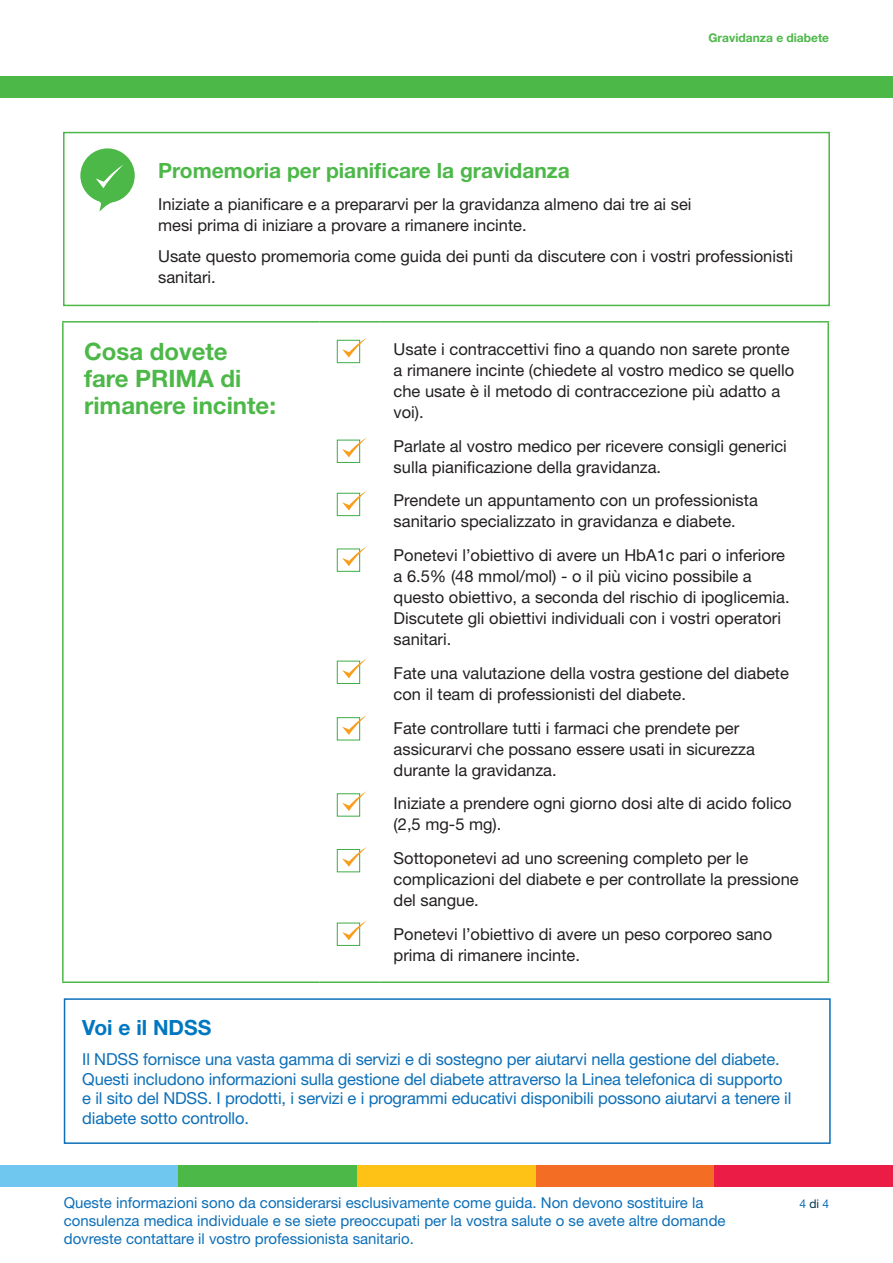
<style>
.page{position:relative;width:893px;height:1263px;background:#fff}
.page>*{position:absolute;margin:0;border:0;box-sizing:border-box;transform-origin:0 0}
.Heading_1{font:700 24px/27px "Helvetica Neue LT Std";color:#4cb848}
.Sub_heading_1{font:700 21px "Helvetica Neue LT Std";color:#4cb848}
.NDSS_boxed_heading{font:700 21px "Helvetica Neue LT Std";color:#0077c0}
.body{font:16.5px/21px "Helvetica Neue LT Std";color:#231f20}
.NDSS_boxed_text{font:16.5px/19.5px "Helvetica Neue LT Std";letter-spacing:-.01em;color:#0c6fb8}
.Disclaimer{font:15px/18px "Helvetica Neue LT Std";color:#0c6fb8}
.body-2{font:700 12px "Helvetica Neue LT Std";color:#4cb848}
.body-3{font:12px "Helvetica Neue LT Std";color:#0c6fb8}
.s1{color:#03314b}
</style>
<div class="page">
<div style="left:0;top:1165px;width:179px;height:22px;background:#6fc6ef"></div>
<div style="left:179px;top:1165px;width:178px;height:22px;background:#4cb848"></div>
<div style="left:357px;top:1165px;width:179px;height:22px;background:#fec216"></div>
<div style="left:536px;top:1165px;width:178px;height:22px;background:#f36e24"></div>
<div style="left:714px;top:1165px;width:179px;height:22px;background:#eb1d46"></div>
<div style="left:0;top:77px;width:893px;height:21px;background:#4cb848"></div>
<div style="left:63px;top:132px;width:767px;height:174px;border:2px solid #4cb848"></div>
<hr style="left:62px;top:321px;width:257px;height:2px;background:#4cb848">
<hr style="left:62px;top:323px;width:2px;height:658px;background:#4cb848">
<hr style="left:319px;top:321px;width:62px;height:2px;background:#4cb848">
<hr style="left:381px;top:321px;width:448px;height:2px;background:#4cb848">
<hr style="left:827px;top:323px;width:2px;height:658px;background:#4cb848">
<hr style="left:62px;top:981px;width:257px;height:2px;background:#4cb848">
<hr style="left:319px;top:981px;width:62px;height:2px;background:#4cb848">
<hr style="left:381px;top:981px;width:448px;height:2px;background:#4cb848">
<svg style="left:80px;top:148px;width:55px;height:64px"></svg>
<div style="left:337px;top:340px;width:23px;height:23px;border:1px solid #40ae49"></div>
<svg style="left:342px;top:337px;width:25px;height:21px"></svg>
<div style="left:337px;top:661px;width:23px;height:23px;border:1px solid #40ae49"></div>
<svg style="left:342px;top:658px;width:25px;height:20px"></svg>
<div style="left:337px;top:440px;width:23px;height:23px;border:1px solid #40ae49"></div>
<svg style="left:342px;top:437px;width:25px;height:20px"></svg>
<div style="left:337px;top:717px;width:23px;height:23px;border:1px solid #40ae49"></div>
<svg style="left:342px;top:715px;width:25px;height:20px"></svg>
<div style="left:337px;top:493px;width:23px;height:23px;border:1px solid #40ae49"></div>
<svg style="left:342px;top:490px;width:25px;height:20px"></svg>
<div style="left:337px;top:793px;width:23px;height:24px;border:1px solid #40ae49"></div>
<svg style="left:342px;top:791px;width:25px;height:20px"></svg>
<div style="left:337px;top:548px;width:23px;height:24px;border:1px solid #40ae49"></div>
<svg style="left:342px;top:546px;width:25px;height:20px"></svg>
<div style="left:337px;top:849px;width:23px;height:23px;border:1px solid #40ae49"></div>
<svg style="left:342px;top:847px;width:25px;height:20px"></svg>
<div style="left:337px;top:922px;width:23px;height:24px;border:1px solid #40ae49"></div>
<svg style="left:342px;top:920px;width:25px;height:20px"></svg>
<div style="left:64px;top:998px;width:767px;height:146px;border:2px solid #0c6fb8"></div>
<p class="body-2" style="left:708px;top:30px;width:122px">Gravidanza e diabete</p>
<p class="Sub_heading_1" style="left:158px;top:158px;width:413px">Promemoria per pianificare la gravidanza</p>
<p class="body" style="left:158px;top:193px;width:535px">Iniziate a pianificare e a prepararvi per la gravidanza almeno dai tre ai sei mesi prima di iniziare a provare a rimanere incinte.</p>
<p class="body" style="left:158px;top:246px;width:637px">Usate questo promemoria come guida dei punti da discutere con i vostri professionisti sanitari.</p>
<p class="Heading_1" style="left:84px;top:338px;width:193px">Cosa dovete fare PRIMA di rimanere incinte:</p>
<p class="body" style="left:394px;top:338px;width:402px">Usate i contraccettivi fino a quando non sarete pronte a rimanere incinte (chiedete al vostro medico se quello che usate è il metodo di contraccezione più adatto a voi).</p>
<p class="body" style="left:394px;top:435px;width:395px">Parlate al vostro medico per ricevere consigli generici sulla pianificazione della gravidanza.</p>
<p class="body" style="left:394px;top:490px;width:366px">Prendete un appuntamento con un professionista sanitario specializzato in gravidanza e diabete.</p>
<p class="body" style="left:394px;top:544px;width:398px">Ponetevi l’obiettivo di avere un HbA1c pari o inferiore a 6.5% (48 mmol/mol) - o il più vicino possibile a questo obiettivo, a seconda del rischio di ipoglicemia.<br>Discutete gli obiettivi individuali con i vostri operatori sanitari.</p>
<p class="body" style="left:394px;top:662px;width:397px">Fate una valutazione della vostra gestione del diabete con il team di professionisti del diabete.</p>
<p class="body" style="left:394px;top:717px;width:363px">Fate controllare tutti i farmaci che prendete per assicurarvi che possano essere usati in sicurezza durante la gravidanza.</p>
<p class="body" style="left:394px;top:793px;width:400px">Iniziate a prendere ogni giorno dosi alte di acido folico (2,5 mg-5 mg).</p>
<p class="body" style="left:394px;top:848px;width:407px">Sottoponetevi ad uno screening completo per le complicazioni del diabete e per controllate la pressione del sangue.</p>
<p class="body" style="left:394px;top:923px;width:380px">Ponetevi l’obiettivo di avere un peso corporeo sano prima di rimanere incinte.</p>
<p class="NDSS_boxed_heading" style="left:82px;top:1015px;width:131px">Voi e il NDSS</p>
<p class="NDSS_boxed_text" style="left:82px;top:1049px;width:711px">Il NDSS fornisce una vasta gamma di servizi e di sostegno per aiutarvi nella gestione del diabete.<br>Questi includono informazioni sulla gestione del diabete attraverso la Linea telefonica di supporto e il sito del NDSS. I prodotti, i servizi e i programmi educativi disponibili possono aiutarvi a tenere il diabete sotto controllo.</p>
<p class="Disclaimer" style="left:64px;top:1193px;width:663px">Queste informazioni sono da considerarsi esclusivamente come guida. Non devono sostituire la consulenza medica individuale e se siete preoccupati per la vostra salute o se avete altre domande dovreste contattare il vostro professionista sanitario.</p>
<p class="body-3" style="left:799px;top:1196px;width:31px">4 <span class="s1">di</span> 4</p>
</div>
